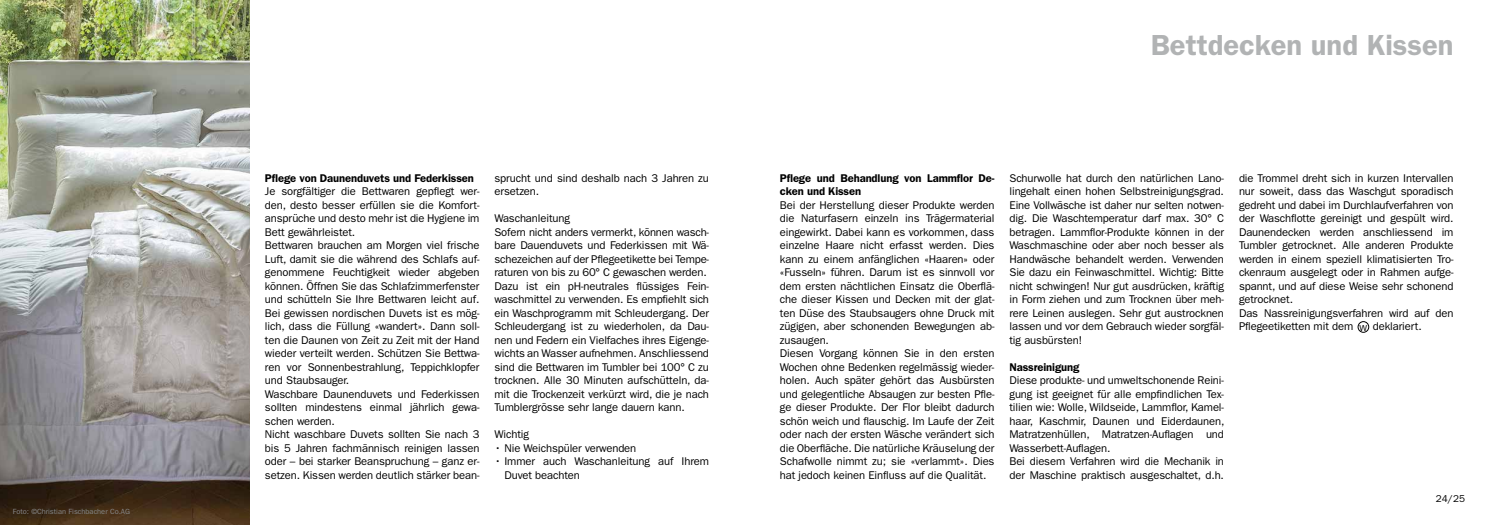
<style>
.page{position:relative;width:1489px;height:525px;background:#fff}
.page>*{position:absolute;margin:0;border:0;box-sizing:border-box;transform-origin:0 0}
.t1{font:600 29.12px "ITC Franklin Gothic Std";color:#b1b3b4}
.t2{font:11.25px/13.5px "ITC Franklin Gothic Std";letter-spacing:-.01em;color:#000}
.t3{font:600 11.25px/13.5px "ITC Franklin Gothic Std";letter-spacing:-.01em;color:#000}
.t4{font:10px "ITC Franklin Gothic Std";color:#000}
.t5{font:8.38px "Helvetica Neue";color:#000}
.t6{font:7.5px "ITC Franklin Gothic Std";color:#87888a}
</style>
<div class="page">
<img style="left:0;top:0;width:250px;height:524px">
<div style="left:1357px;top:321px;width:11px;height:11px;border:1px solid #000;border-radius:50%"></div>
<p class="t6" style="left:13px;top:507px;width:119px">Foto: ©Christian Fischbacher Co.AG</p>
<p class="t3" style="left:265px;top:171px;width:210px">Pflege von Daunenduvets und Federkissen</p>
<p class="t2" style="left:265px;top:184px;width:216px">Je sorgfältiger die Bettwaren gepflegt wer&shy;den, desto besser erfüllen sie die Komfort&shy;ansprüche und desto mehr ist die Hygiene im Bett gewährleistet.<br>Bettwaren brauchen am Morgen viel frische Luft, damit sie die während des Schlafs auf&shy;genommene Feuchtigkeit wieder abgeben können. Öffnen Sie das Schlafzimmerfenster und schütteln Sie Ihre Bettwaren leicht auf.<br>Bei gewissen nordischen Duvets ist es mög&shy;lich, dass die Füllung «wandert». Dann soll&shy;ten die Daunen von Zeit zu Zeit mit der Hand wieder verteilt werden. Schützen Sie Bettwa&shy;ren vor Sonnenbestrahlung, Teppichklopfer und Staubsauger.<br>Waschbare Daunenduvets und Federkissen sollten mindestens einmal jährlich gewa&shy;schen werden.<br>Nicht waschbare Duvets sollten Sie nach 3 bis 5 Jahren fachmännisch reinigen lassen oder – bei starker Beanspruchung – ganz er&shy;setzen. Kissen werden deutlich stärker bean-</p>
<p class="t2" style="left:494px;top:171px;width:216px">sprucht und sind deshalb nach 3 Jahren zu ersetzen.</p>
<p class="t2" style="left:494px;top:211px;width:216px">Waschanleitung<br>Sofern nicht anders vermerkt, können wasch&shy;bare Dauenduvets und Federkissen mit Wä&shy;schezeichen auf der Pflegeetikette bei Tempe&shy;raturen von bis zu 60° C gewaschen werden.<br>Dazu ist ein pH-neutrales flüssiges Fein&shy;waschmittel zu verwenden. Es empfiehlt sich ein Waschprogramm mit Schleudergang. Der Schleudergang ist zu wiederholen, da Dau&shy;nen und Federn ein Vielfaches ihres Eigenge&shy;wichts an Wasser aufnehmen. Anschliessend sind die Bettwaren im Tumbler bei 100° C zu trocknen. Alle 30 Minuten aufschütteln, da&shy;mit die Trockenzeit verkürzt wird, die je nach Tumblergrösse sehr lange dauern kann.</p>
<p class="t2" style="left:494px;top:427px;width:36px">Wichtig</p>
<p class="t2" style="left:494px;top:441px;width:143px">• Nie Weichspüler verwenden</p>
<p class="t2" style="left:504px;top:454px;width:206px;text-indent:-10px">• Immer auch Waschanleitung auf Ihrem<br>Duvet beachten</p>
<h1 class="t1" style="left:1150px;top:28px;width:304px">Bettdecken und Kissen</h1>
<p class="t3" style="left:780px;top:171px;width:216px">Pflege und Behandlung von Lammflor De&shy;cken und Kissen</p>
<p class="t2" style="left:780px;top:198px;width:216px">Bei der Herstellung dieser Produkte werden die Naturfasern einzeln ins Trägermaterial eingewirkt. Dabei kann es vorkommen, dass einzelne Haare nicht erfasst werden. Dies kann zu einem anfänglichen «Haaren» oder «Fusseln» führen. Darum ist es sinnvoll vor dem ersten nächtlichen Einsatz die Oberflä&shy;che dieser Kissen und Decken mit der glat&shy;ten Düse des Staubsaugers ohne Druck mit zügigen, aber schonenden Bewegungen ab&shy;zusaugen.<br>Diesen Vorgang können Sie in den ersten Wochen ohne Bedenken regelmässig wieder&shy;holen. Auch später gehört das Ausbürsten und gelegentliche Absaugen zur besten Pfle&shy;ge dieser Produkte. Der Flor bleibt dadurch schön weich und flauschig. Im Laufe der Zeit oder nach der ersten Wäsche verändert sich die Oberfläche. Die natürliche Kräuselung der Schafwolle nimmt zu; sie «verlammt». Dies hat jedoch keinen Einfluss auf die Qualität.</p>
<p class="t2" style="left:1009px;top:171px;width:216px;text-align:justify">Schurwolle hat durch den natürlichen Lano&shy;lingehalt einen hohen Selbstreinigungsgrad.<br>Eine Vollwäsche ist daher nur selten notwen&shy;dig. Die Waschtemperatur darf max. 30° C betragen. Lammflor-Produkte können in der Waschmaschine oder aber noch besser als Handwäsche behandelt werden. Verwenden Sie dazu ein Feinwaschmittel. Wichtig: Bitte nicht schwingen! Nur gut ausdrücken, kräftig in Form ziehen und zum Trocknen über meh&shy;rere Leinen auslegen. Sehr gut austrocknen lassen und vor dem Gebrauch wieder sorgfäl&shy;tig ausbürsten!</p>
<p class="t3" style="left:1009px;top:360px;width:71px">Nassreinigung</p>
<p class="t2" style="left:1009px;top:373px;width:216px">Diese produkte- und umweltschonende Reini&shy;gung ist geeignet für alle empfindlichen Tex&shy;tilien wie: Wolle, Wildseide, Lammflor, Kamel&shy;haar, Kaschmir, Daunen und Eiderdaunen, Matratzenhüllen, Matratzen-Auflagen und Wasserbett-Auflagen.<br>Bei diesem Verfahren wird die Mechanik in der Maschine praktisch ausgeschaltet, d.h.</p>
<p class="t2" style="left:1238px;top:171px;width:216px">die Trommel dreht sich in kurzen Intervallen nur soweit, dass das Waschgut sporadisch gedreht und dabei im Durchlaufverfahren von der Waschflotte gereinigt und gespült wird.<br>Daunendecken werden anschliessend im Tumbler getrocknet. Alle anderen Produkte werden in einem speziell klimatisierten Tro&shy;ckenraum ausgelegt oder in Rahmen aufge&shy;spannt, und auf diese Weise sehr schonend getrocknet.<br>Das Nassreinigungsverfahren wird auf den Pflegeetiketten mit dem</p>
<p class="t2" style="left:1372px;top:319px;width:50px">deklariert.</p>
<p class="t5" style="left:1359px;top:321px;width:9px">W</p>
<p class="t4" style="left:1435px;top:492px;width:31px">24/25</p>
</div>
